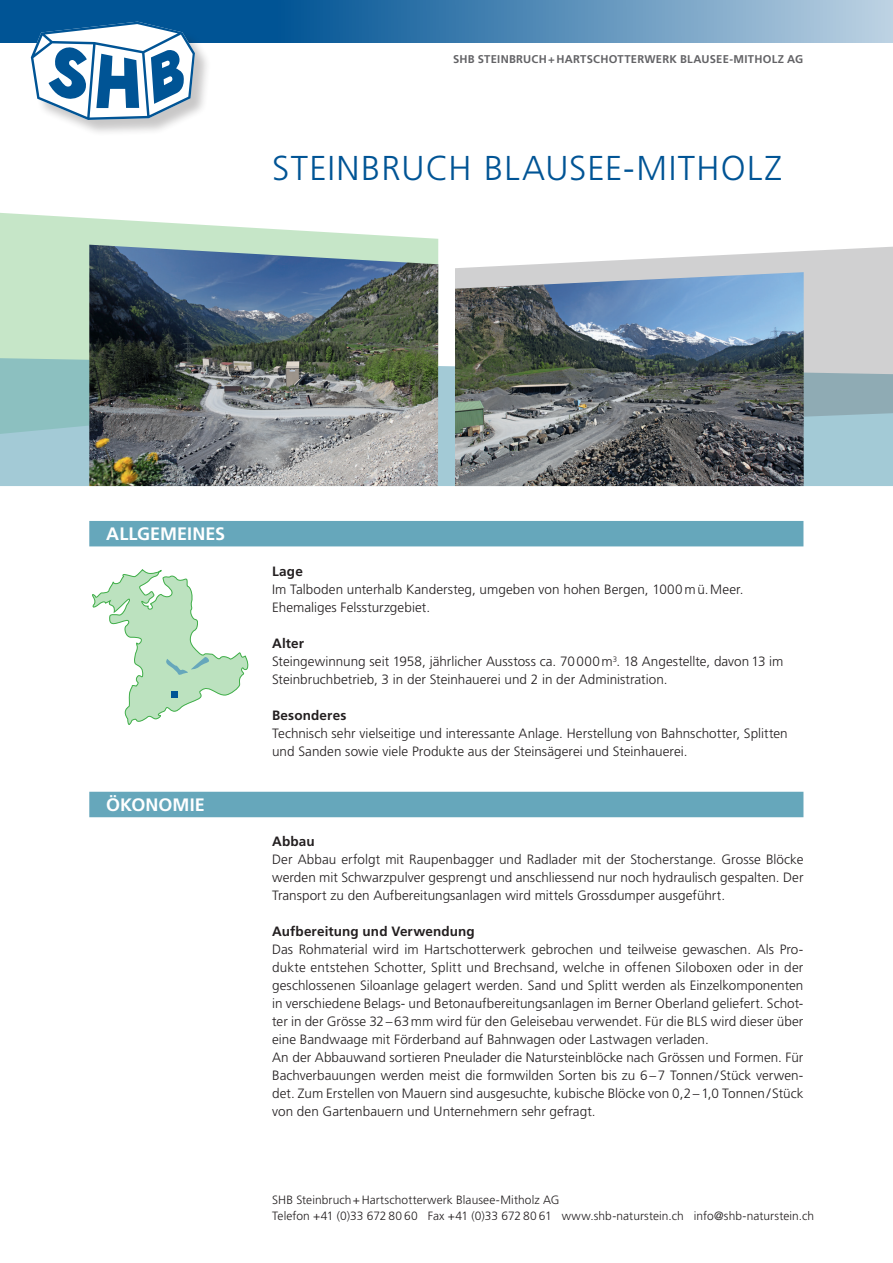
<style>
.page{position:relative;width:893px;height:1263px;background:#fff}
.page>*{position:absolute;margin:0;border:0;box-sizing:border-box;transform-origin:0 0}
.t1{font:300 34.5px "Frutiger LT Std";letter-spacing:.035em;color:#005495}
.t2{font:700 18px "Frutiger LT Std";color:#fff}
.t3{font:300 13.5px/18px "Frutiger LT Std";letter-spacing:.005em;color:#231f20}
.t4{font:700 13.5px "Frutiger LT Std";letter-spacing:.01em;color:#231f20}
.t5{font:300 12px/16.5px "Frutiger LT Std";letter-spacing:.005em;color:#231f20}
.t6{font:700 11.25px "Frutiger LT Std";letter-spacing:.02em;color:#636366}
.s1{font-weight:700}
</style>
<div class="page">
<div style="left:89px;top:521px;width:714px;height:25px;background:#66a7bb"></div>
<div style="left:89px;top:792px;width:714px;height:25px;background:#66a7bb"></div>
<svg style="left:0;top:0;width:893px;height:43px;background:#4884b2"></svg>
<div style="left:32px;top:22px;width:179px;height:114px;background:#231f20;opacity:.25"></div>
<svg style="left:31px;top:22px;width:164px;height:98px"></svg>
<svg style="left:0;top:213px;width:438px;height:145px;fill:#c6e6c8"></svg>
<svg style="left:0;top:358px;width:893px;height:128px;background:#9bc7ce"></svg>
<svg style="left:455px;top:246px;width:438px;height:184px;fill:#d0d0d1"></svg>
<img style="left:89px;top:245px;width:349px;height:241px">
<img style="left:455px;top:272px;width:349px;height:214px">
<svg style="left:92px;top:569px;width:157px;height:156px"></svg>
<p class="t6" style="left:453px;top:52px;width:352px">SHB STEINBRUCH+HARTSCHOTTERWERK BLAUSEE-MITHOLZ AG</p>
<h1 class="t1" style="left:272px;top:149px;width:511px">STEINBRUCH BLAUSEE-MITHOLZ</h1>
<h2 class="t2" style="left:106px;top:523px;width:120px">ALLGEMEINES</h2>
<h2 class="t2" style="left:106px;top:794px;width:100px">ÖKONOMIE</h2>
<p class="t4" style="left:272px;top:563px;width:32px">Lage</p>
<p class="t3" style="left:272px;top:581px;width:473px">Im Talboden unterhalb Kandersteg, umgeben von hohen Bergen, 1000mü.Meer.<br>Ehemaliges Felssturzgebiet.</p>
<p class="t3" style="left:272px;top:635px;width:513px"><span class="s1">Alter<br></span>Steingewinnung seit 1958, jährlicher Ausstoss ca. 70000m<sup>3</sup>. 18 Angestellte, davon 13 im<br>Steinbruchbetrieb, 3 in der Steinhauerei und 2 in der Administration.</p>
<p class="t4" style="left:272px;top:707px;width:76px">Besonderes</p>
<p class="t3" style="left:272px;top:725px;width:517px">Technisch sehr vielseitige und interessante Anlage. Herstellung von Bahnschotter, Splitten und Sanden sowie viele Produkte aus der Steinsägerei und Steinhauerei.</p>
<p class="t4" style="left:272px;top:833px;width:44px">Abbau</p>
<p class="t3" style="left:272px;top:851px;width:533px;text-align:justify">Der Abbau erfolgt mit Raupenbagger und Radlader mit der Stocherstange. Grosse Blöcke werden mit Schwarzpulver gesprengt und anschliessend nur noch hydraulisch gespalten. Der Transport zu den Aufbereitungsanlagen wird mittels Grossdumper ausgeführt.</p>
<p class="t4" style="left:272px;top:923px;width:204px">Aufbereitung und Verwendung</p>
<p class="t3" style="left:272px;top:941px;width:533px">Das Rohmaterial wird im Hartschotterwerk gebrochen und teilweise gewaschen. Als Pro&shy;dukte entstehen Schotter, Splitt und Brechsand, welche in offenen Siloboxen oder in der geschlossenen Siloanlage gelagert werden. Sand und Splitt werden als Einzelkomponenten in verschiedene Belags- und Betonaufbereitungsanlagen im Berner Oberland geliefert. Schot&shy;ter in der Grösse 32–63mm wird für den Geleisebau verwendet. Für die BLS wird dieser über eine Bandwaage mit Förderband auf Bahnwagen oder Lastwagen verladen.<br>An der Abbauwand sortieren Pneulader die Natursteinblöcke nach Grössen und Formen. Für Bachverbauungen werden meist die formwilden Sorten bis zu 6–7 Tonnen/Stück verwen&shy;det. Zum Erstellen von Mauern sind ausgesuchte, kubische Blöcke von 0,2–1,0 Tonnen/ Stück von den Gartenbauern und Unternehmern sehr gefragt.</p>
<p class="t5" style="left:272px;top:1192px;width:543px">SHB Steinbruch+Hartschotterwerk Blausee-Mitholz AG<br>Telefon +41 (0)33 672 80 60 Fax +41 (0)33 672 80 61 www.shb-naturstein.ch info@shb-naturstein.ch</p>
</div>
